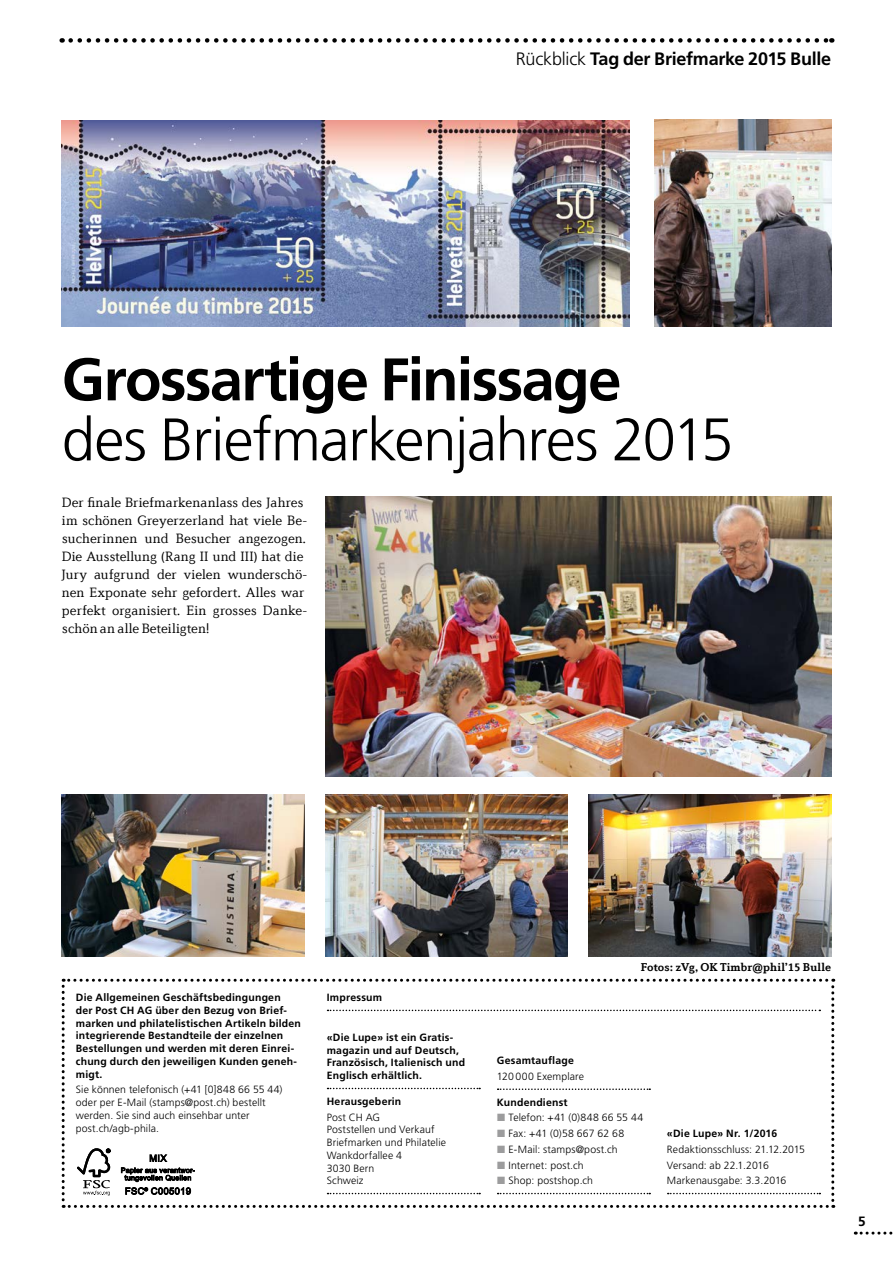
<style>
.page{position:relative;width:893px;height:1263px;background:#fff}
.page>*{position:absolute;margin:0;border:0;box-sizing:border-box;transform-origin:0 0}
.t1{font:300 60px "Frutiger";letter-spacing:-.02em;color:#000}
.t2{font:700 60px "Frutiger";letter-spacing:-.03em;color:#000}
.t3{font:700 18px "Frutiger";letter-spacing:-.015em;color:#000}
.t4{font:300 14.25px/18px "Diverda Serif Com";color:#000}
.t5{font:700 13.5px "Frutiger";color:#000}
.t6{font:700 12px "Diverda Serif Com";letter-spacing:.005em;color:#000}
.t7{font:300 10.5px/12.8px "Frutiger";letter-spacing:.01em;color:#000}
.t8{font:700 10.5px/12.8px "Frutiger";letter-spacing:.02em;color:#000}
.s1{font-weight:300}
.s2{font-weight:700}
.s3{font-family:"Mathematical Pi Six";font-weight:400;color:#9c9c9d}
</style>
<div class="page">
<svg style="left:855px;top:1231px;width:38px;height:3px"></svg>
<svg style="left:71px;top:38px;width:761px;height:5px"></svg>
<img style="left:325px;top:794px;width:243px;height:162px">
<img style="left:62px;top:794px;width:242px;height:162px">
<img style="left:589px;top:794px;width:242px;height:162px">
<img style="left:655px;top:119px;width:176px;height:207px">
<img style="left:325px;top:497px;width:506px;height:279px">
<img style="left:62px;top:121px;width:568px;height:205px">
<svg style="left:62px;top:979px;width:772px;height:229px"></svg>
<h2 class="t3" style="left:516px;top:48px;width:317px"><span class="s1">Rückblick</span> Tag der Briefmarke 2015 Bulle</h2>
<h1 class="t2" style="left:62px;top:344px;width:561px">Grossartige Finissage</h1>
<h1 class="t1" style="left:62px;top:406px;width:674px">des Briefmarkenjahres 2015</h1>
<p class="t4" style="left:61px;top:493px;width:248px">Der finale Briefmarkenanlass des Jahres im schönen Greyerzerland hat viele Be&shy;sucherinnen und Besucher angezogen.<br>Die Ausstellung (Rang II und III) hat die Jury aufgrund der vielen wunderschö&shy;nen Exponate sehr gefordert. Alles war perfekt organisiert. Ein grosses Danke&shy;schön an alle Beteiligten!</p>
<p class="t8" style="left:76px;top:991px;width:227px">Die Allgemeinen Geschäftsbedingungen<br>der Post CH AG über den Bezug von Brief&shy;marken und philatelistischen Artikeln bilden integrierende Bestandteile der einzelnen Bestellungen und werden mit deren Einrei&shy;chung durch den jeweiligen Kunden geneh&shy;migt.</p>
<p class="t7" style="left:76px;top:1083px;width:208px">Sie können telefonisch (+41 [0]848 66 55 44) oder per E-Mail (stamps@post.ch) bestellt werden. Sie sind auch einsehbar unter post.ch/agb-phila.</p>
<p class="t8" style="left:327px;top:991px;width:57px">Impressum</p>
<p class="t8" style="left:327px;top:1031px;width:140px">«Die Lupe» ist ein Gratis&shy;magazin und auf Deutsch,<br>Französisch, Italienisch und<br>Englisch erhältlich.</p>
<p class="t8" style="left:327px;top:1094px;width:76px">Herausgeberin</p>
<p class="t7" style="left:327px;top:1110px;width:121px">Post CH AG<br>Poststellen und Verkauf<br>Briefmarken und Philatelie<br>Wankdorfallee 4<br>3030 Bern<br>Schweiz</p>
<p class="t6" style="left:641px;top:960px;width:192px">Fotos: zVg, OK Timbr@phil’15 Bulle</p>
<p class="t8" style="left:497px;top:1054px;width:79px">Gesamtauflage</p>
<p class="t7" style="left:497px;top:1070px;width:89px">120 000 Exemplare</p>
<p class="t7" style="left:497px;top:1094px;width:148px;line-height:15.8px"><span class="s2">Kundendienst<br></span><span class="s3">j</span> Telefon: +41 (0)848 66 55 44 <span class="s3">j</span> Fax: +41 (0)58 667 62 68<br><span class="s3">j</span> E-Mail: stamps@post.ch<br><span class="s3">j</span> Internet: post.ch<br><span class="s3">j</span> Shop: postshop.ch</p>
<p class="t8" style="left:667px;top:1127px;width:112px">«Die Lupe» Nr. 1/2016</p>
<p class="t7" style="left:667px;top:1141px;width:139px;line-height:15.8px">Redaktionsschluss: 21.12.2015<br>Versand: ab 22.1.2016<br>Markenausgabe: 3.3.2016</p>
<p class="t5" style="left:858px;top:1213px;width:9px">5</p>
</div>
